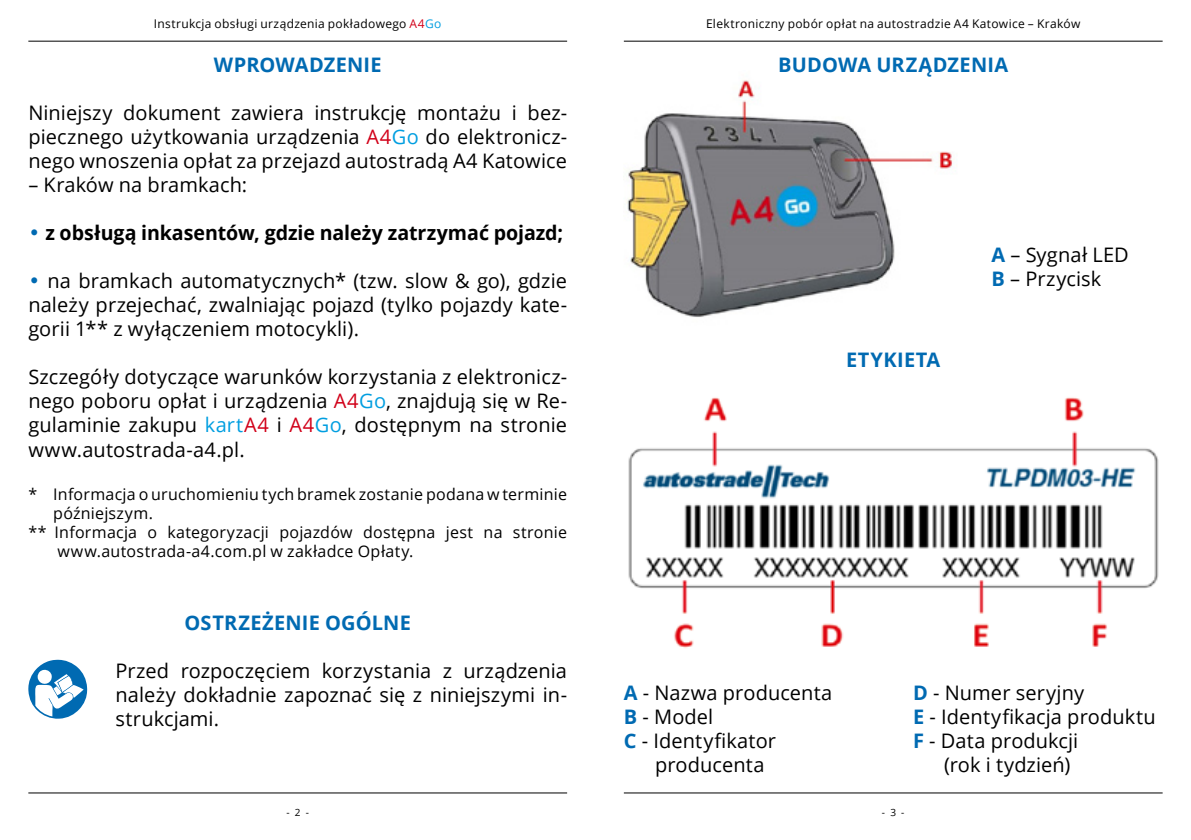
<style>
.page{position:relative;width:1191px;height:840px;background:#fff}
.page>*{position:absolute;margin:0;border:0;box-sizing:border-box;transform-origin:0 0}
.t1{font:20px/24px "Open Sans";letter-spacing:.005em;color:#000;text-align:justify}
.t2{font:700 20px "Open Sans";letter-spacing:.01em;color:#006ab2}
.t3{font:700 20px "Open Sans";letter-spacing:-.005em;color:#000}
.t4{font:16px "Open Sans";letter-spacing:.015em;color:#000}
.t5{font:12px "Open Sans";letter-spacing:.025em;color:#000}
.t6{font:10px "Open Sans";color:#000}
.s1{color:#d10019}
.s2{color:#009ee0}
.s3{font-family:"Zurich BT";font-weight:300;font-stretch:condensed;color:#006ab2}
.s4{font-weight:700;color:#006ab2}
</style>
<div class="page">
<hr style="left:28px;top:792px;width:539px;height:1px;background:#000">
<hr style="left:28px;top:41px;width:539px;height:1px;background:#000">
<hr style="left:624px;top:792px;width:538px;height:1px;background:#000">
<hr style="left:624px;top:41px;width:538px;height:1px;background:#000">
<img style="left:626px;top:80px;width:327px;height:237px">
<img style="left:628px;top:397px;width:531px;height:251px">
<svg style="left:28px;top:659px;width:60px;height:59px"></svg>
<p class="t5" style="left:154px;top:15px;width:289px">Instrukcja obsługi urządzenia pokładowego <span class="s1">A4</span><span class="s2">Go</span></p>
<p class="t5" style="left:706px;top:15px;width:376px">Elektroniczny pobór opłat na autostradzie A4 Katowice – Kraków</p>
<p class="t2" style="left:214px;top:51px;width:169px">WPROWADZENI E</p>
<p class="t1" style="left:28px;top:100px;width:540px">Niniejszy dokument zawiera instrukcję montażu i bez&shy;piecznego użytkowania urządzenia <span class="s1">A4</span><span class="s2">Go</span> do elektronicz&shy;nego wnoszenia opłat za przejazd autostradą A4 Katowice</p>
<p class="t1" style="left:28px;top:172px;width:220px">– Kraków na bramkach:</p>
<p class="t3" style="left:28px;top:219px;width:536px"><span class="s3">•</span> Z OBSŁUGĄ INKASENTÓW, GDZIE NALEŻY ZATRZYMAĆ POJAZD;</p>
<p class="t1" style="left:28px;top:268px;width:540px"><span class="s3">•</span> na bramkach automatycznych* (tzw. slow &amp; go), gdzie należy przejechać, zwalniając pojazd (tylko pojazdy kate&shy;gorii 1** z wyłączeniem motocykli).</p>
<p class="t1" style="left:28px;top:364px;width:540px">Szczegóły dotyczące warunków korzystania z elektronicz&shy;nego poboru opłat i urządzenia <span class="s1">A4</span><span class="s2">Go</span>, znajdują się w Re&shy;gulaminie zakupu <span class="s2">kart</span><span class="s1">A4</span> i <span class="s1">A4</span><span class="s2">Go</span>, dostępnym na stronie www.autostrada-a4.pl.</p>
<p class="t4" style="left:28px;top:482px;width:540px">* Informacja o uruchomieniu tych bramek zostanie podana w terminie</p>
<p class="t4" style="left:53px;top:502px;width:101px">późniejszym.</p>
<p class="t4" style="left:28px;top:521px;width:540px">** Informacja o kategoryzacji pojazdów dostępna jest na stronie</p>
<p class="t4" style="left:57px;top:540px;width:357px">www.autostrada-a4.com.pl w zakładce Opłaty.</p>
<p class="t2" style="left:184px;top:607px;width:228px">OSTRZEŻENI E OGÓLNE</p>
<p class="t1" style="left:115px;top:657px;width:453px">Przed rozpoczęciem korzystania z urządzenia należy dokładnie zapoznać się z niniejszymi in&shy;strukcjami.</p>
<p class="t6" style="left:286px;top:804px;width:24px">- 2 -</p>
<p class="t2" style="left:778px;top:51px;width:232px">BUDOWA URZĄDZENIA</p>
<p class="t2" style="left:846px;top:345px;width:96px">ETYKI ETA</p>
<p class="t1" style="left:991px;top:242px;width:139px"><span class="s4">A</span> – Sygnał LED<br><span class="s4">B</span> – Przycisk</p>
<p class="t1" style="left:624px;top:679px;width:210px"><span class="s4">A</span> - Nazwa producenta</p>
<p class="t1" style="left:624px;top:703px;width:91px"><span class="s4">B</span> - Model</p>
<p class="t1" style="left:624px;top:727px;width:154px"><span class="s4">C</span> - Identyfikator</p>
<p class="t1" style="left:655px;top:751px;width:111px">producenta</p>
<p class="t1" style="left:913px;top:679px;width:172px"><span class="s4">D</span> - Numer seryjny</p>
<p class="t1" style="left:913px;top:703px;width:244px"><span class="s4">E</span> - Identyfikacja produktu</p>
<p class="t1" style="left:913px;top:727px;width:167px"><span class="s4">F</span> - Data produkcji</p>
<p class="t1" style="left:944px;top:751px;width:127px">(rok i tydzień)</p>
<p class="t6" style="left:882px;top:804px;width:24px">- 3 -</p>
</div>
